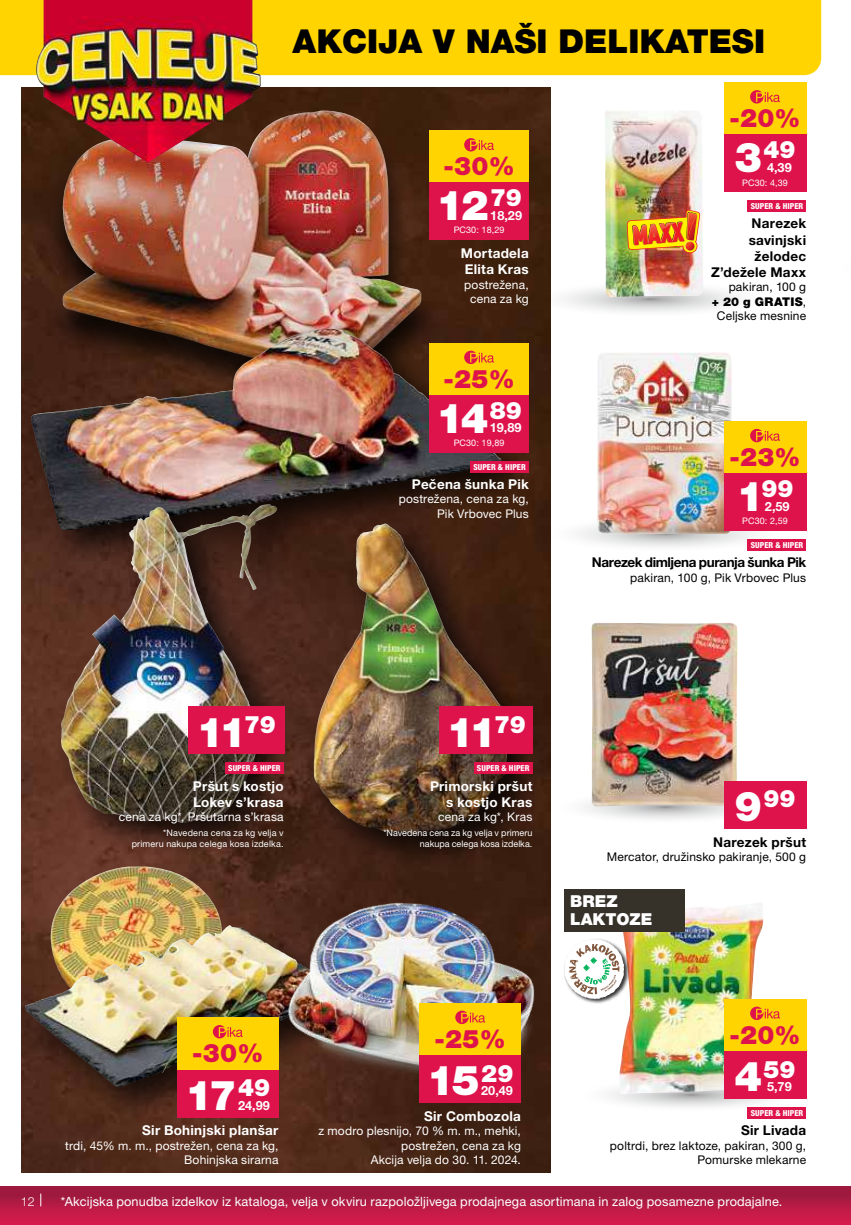
<style>
.page{position:relative;width:851px;height:1225px;background:#fff}
.page>*{position:absolute;margin:0;border:0;box-sizing:border-box;transform-origin:0 0}
.t1{font:900 41.25px "Helvetica Neue LT Pro";letter-spacing:-.08em;color:#fff}
.t2{font:900 33px "Helvetica Neue LT Pro";color:#000}
.t3{font:900 25.5px "Helvetica Neue LT Pro";letter-spacing:.01em;color:#df134c}
.t4{font:900 24px "Helvetica Neue LT Pro";letter-spacing:-.005em;color:#fff}
.t5{font:900 16.5px/18px "Helvetica Neue LT Pro";color:#fff}
.t6{font:700 13.5px/16.2px "Helvetica Neue LT Pro";letter-spacing:.02em;color:#fff}
.t7{font:700 13.5px/16.2px "Helvetica Neue LT Pro";letter-spacing:.015em;color:#000;text-align:right}
.t8{font:700 13.5px "Helvetica Neue LT Pro";letter-spacing:-.03em;color:#000}
.t9{font:12.75px "Helvetica Neue LT Pro";letter-spacing:.01em;color:#fff}
.t10{font:700 12.75px "Helvetica Neue LT Pro";color:#fff}
.t11{font:300 12.45px "Helvetica Neue LT Pro";color:#fff}
.t12{font:12px/14.4px "Helvetica Neue LT Pro";letter-spacing:.015em;color:#fff;text-align:right}
.t13{font:12px/14.4px "Helvetica Neue LT Pro";letter-spacing:.015em;color:#000;text-align:right}
.t14{font:9px/10.8px "Helvetica Neue LT Pro";letter-spacing:.01em;color:#fff;text-align:right}
.t15{font:800 condensed 8.25px "Helvetica Neue LT Pro";color:#fff}
.s1{font-size:41.25px}
.s2{font-weight:900}
</style>
<div class="page">
<svg style="left:550px;top:516px;width:230px;height:35px"></svg>
<svg style="left:550px;top:281px;width:187px;height:35px"></svg>
<img style="left:21px;top:87px;width:529px;height:1085px">
<div style="left:0;top:0;width:821px;height:75px;background:#ffd400"></div>
<img style="left:597px;top:352px;width:134px;height:182px">
<div style="left:47px;top:114px;width:395px;height:303px;background:#000;opacity:.75"></div>
<img style="left:61px;top:111px;width:360px;height:209px">
<div style="left:429px;top:130px;width:99px;height:53px;background:#ffd400"></div>
<svg style="left:464px;top:138px;width:30px;height:13px"></svg>
<div style="left:429px;top:183px;width:99px;height:57px;background:#df134c"></div>
<img style="left:50px;top:866px;width:172px;height:52px">
<svg style="left:610px;top:1090px;width:158px;height:17px"></svg>
<img style="left:618px;top:902px;width:145px;height:191px">
<div style="left:747px;top:1107px;width:59px;height:12px;background:#df134c"></div>
<div style="left:723px;top:999px;width:83px;height:52px;background:#ffd400"></div>
<svg style="left:750px;top:1006px;width:29px;height:14px"></svg>
<div style="left:723px;top:1051px;width:83px;height:48px;background:#df134c"></div>
<div style="left:564px;top:889px;width:120px;height:42px;background:#363129"></div>
<svg style="left:585px;top:803px;width:138px;height:16px"></svg>
<img style="left:591px;top:623px;width:146px;height:183px">
<div style="left:723px;top:781px;width:83px;height:48px;background:#df134c"></div>
<img style="left:604px;top:111px;width:99px;height:186px">
<div style="left:747px;top:200px;width:59px;height:12px;background:#df134c"></div>
<div style="left:723px;top:82px;width:83px;height:53px;background:#ffd400"></div>
<svg style="left:750px;top:90px;width:29px;height:14px"></svg>
<div style="left:723px;top:135px;width:83px;height:57px;background:#df134c"></div>
<div style="left:747px;top:539px;width:59px;height:12px;background:#df134c"></div>
<div style="left:723px;top:421px;width:83px;height:52px;background:#ffd400"></div>
<svg style="left:750px;top:429px;width:29px;height:13px"></svg>
<div style="left:723px;top:473px;width:83px;height:57px;background:#df134c"></div>
<img style="left:36px;top:0;width:224px;height:163px">
<div style="left:24px;top:320px;width:514px;height:248px;background:#000;opacity:.75"></div>
<img style="left:31px;top:329px;width:470px;height:201px">
<div style="left:470px;top:461px;width:58px;height:12px;background:#df134c"></div>
<div style="left:429px;top:343px;width:99px;height:52px;background:#ffd400"></div>
<svg style="left:464px;top:351px;width:30px;height:13px"></svg>
<div style="left:429px;top:395px;width:99px;height:57px;background:#df134c"></div>
<div style="left:305px;top:516px;width:241px;height:357px;background:#000;opacity:.75"></div>
<img style="left:314px;top:524px;width:80px;height:308px">
<div style="left:53px;top:497px;width:260px;height:363px;background:#000;opacity:.75"></div>
<img style="left:61px;top:505px;width:201px;height:315px">
<div style="left:225px;top:762px;width:58px;height:12px;background:#df134c"></div>
<div style="left:188px;top:706px;width:96px;height:48px;background:#df134c"></div>
<div style="left:474px;top:762px;width:58px;height:12px;background:#df134c"></div>
<div style="left:439px;top:706px;width:94px;height:48px;background:#df134c"></div>
<div style="left:18px;top:918px;width:362px;height:206px;background:#000;opacity:.75"></div>
<img style="left:179px;top:925px;width:50px;height:20px">
<img style="left:266px;top:889px;width:285px;height:210px">
<div style="left:419px;top:1003px;width:102px;height:52px;background:#ffd400"></div>
<svg style="left:455px;top:1010px;width:30px;height:14px"></svg>
<div style="left:419px;top:1055px;width:102px;height:48px;background:#df134c"></div>
<div style="left:177px;top:1017px;width:101px;height:52px;background:#ffd400"></div>
<svg style="left:213px;top:1025px;width:29px;height:13px"></svg>
<div style="left:177px;top:1069px;width:101px;height:48px;background:#df134c"></div>
<div style="left:563px;top:938px;width:66px;height:66px;background:#000;opacity:.8"></div>
<svg style="left:564px;top:939px;width:60px;height:60px"></svg>
<img style="left:626px;top:210px;width:74px;height:43px">
<div style="left:0;top:1186px;width:850px;height:39px;background:linear-gradient(to bottom,#93193c,#da1c4d)"></div>
<svg style="left:40px;top:1193px;width:1px;height:13px"></svg>
<h2 class="t2" style="left:292px;top:22px;width:474px">AKCIJA V NAŠI DELIKATESI</h2>
<h3 class="t3" style="left:443px;top:151px;width:73px">-30%</h3>
<h1 class="t1" style="left:436px;top:181px;width:87px">12<sup>79</sup></h1>
<p class="t14" style="left:453px;top:225px;width:52px">PC30: 18,29</p>
<p class="t10" style="left:490px;top:207px;width:33px">18,29</p>
<p class="t6" style="left:461px;top:245px;width:69px">Mortadela<br>Elita Kras</p>
<p class="t12" style="left:464px;top:277px;width:66px;text-align:center">postrežena, cena za kg</p>
<h3 class="t3" style="left:443px;top:363px;width:73px">-25%</h3>
<h1 class="t1" style="left:436px;top:393px;width:87px">14<sup>89</sup></h1>
<p class="t14" style="left:453px;top:437px;width:52px">PC30: 19,89</p>
<p class="t10" style="left:489px;top:420px;width:33px">19,89</p>
<p class="t15" style="left:473px;top:462px;width:54px">SUPER &amp; HIPER</p>
<p class="t6" style="left:412px;top:476px;width:118px">Pečena šunka Pik</p>
<p class="t12" style="left:399px;top:492px;width:131px">postrežena, cena za kg,<br>Pik Vrbovec Plus</p>
<h3 class="t3" style="left:729px;top:103px;width:73px">-20%</h3>
<h3 class="t4" style="left:734px;top:135px;width:63px"><span class="s1">3</span>49</h3>
<p class="t14" style="left:742px;top:177px;width:47px">PC30: 4,39</p>
<p class="t10" style="left:766px;top:159px;width:26px">4,39</p>
<p class="t15" style="left:750px;top:201px;width:54px">SUPER &amp; HIPER</p>
<p class="t7" style="left:711px;top:215px;width:96px">Narezek savinjski želodec<br>Z’dežele Maxx</p>
<p class="t13" style="left:711px;top:280px;width:96px">pakiran, 100 g<br><span class="s2">+ 20 g GRATIS</span>,<br>Celjske mesnine</p>
<h3 class="t3" style="left:729px;top:441px;width:73px">-23%</h3>
<h3 class="t4" style="left:736px;top:474px;width:58px"><span class="s1">1</span>99</h3>
<p class="t14" style="left:742px;top:515px;width:47px">PC30: 2,59</p>
<p class="t10" style="left:764px;top:498px;width:26px">2,59</p>
<p class="t15" style="left:750px;top:540px;width:54px">SUPER &amp; HIPER</p>
<p class="t8" style="left:592px;top:554px;width:216px">Narezek dimljena puranja šunka Pik</p>
<p class="t13" style="left:630px;top:570px;width:177px">pakiran, 100 g, Pik Vrbovec Plus</p>
<h1 class="t1" style="left:196px;top:707px;width:81px">11<sup>79</sup></h1>
<p class="t15" style="left:228px;top:763px;width:54px">SUPER &amp; HIPER</p>
<p class="t6" style="left:193px;top:777px;width:92px">Pršut s kostjo<br>Lokev s’krasa</p>
<p class="t12" style="left:119px;top:809px;width:166px">cena za kg*, Pršutarna s’krasa</p>
<p class="t14" style="left:132px;top:827px;width:153px">*Navedena cena za kg velja v primeru nakupa celega kosa izdelka.</p>
<h1 class="t1" style="left:446px;top:707px;width:81px">11<sup>79</sup></h1>
<p class="t15" style="left:477px;top:763px;width:54px">SUPER &amp; HIPER</p>
<p class="t6" style="left:430px;top:777px;width:104px;text-align:right">Primorski pršut s kostjo Kras</p>
<p class="t12" style="left:438px;top:809px;width:96px">cena za kg*, Kras</p>
<p class="t14" style="left:383px;top:827px;width:150px">*Navedena cena za kg velja v primeru nakupa celega kosa izdelka.</p>
<h3 class="t4" style="left:734px;top:784px;width:63px"><span class="s1">9</span>99</h3>
<p class="t7" style="left:713px;top:833px;width:95px">Narezek pršut</p>
<p class="t13" style="left:606px;top:849px;width:201px">Mercator, družinsko pakiranje, 500 g</p>
<h3 class="t5" style="left:570px;top:892px;width:84px">BREZ<br>LAKTOZE</h3>
<h3 class="t3" style="left:192px;top:1037px;width:73px">-30%</h3>
<h1 class="t1" style="left:185px;top:1070px;width:87px">17<sup>49</sup></h1>
<p class="t10" style="left:238px;top:1097px;width:33px">24,99</p>
<p class="t6" style="left:142px;top:1122px;width:138px">Sir Bohinjski planšar</p>
<p class="t12" style="left:65px;top:1138px;width:215px">trdi, 45% m. m., postrežen, cena za kg,<br>Bohinjska sirarna</p>
<h3 class="t3" style="left:434px;top:1023px;width:73px">-25%</h3>
<h1 class="t1" style="left:426px;top:1056px;width:88px">15<sup>29</sup></h1>
<p class="t10" style="left:481px;top:1082px;width:33px">20,49</p>
<p class="t6" style="left:424px;top:1107px;width:98px">Sir Combozola</p>
<p class="t12" style="left:318px;top:1123px;width:204px">z modro plesnijo, 70 % m. m., mehki, postrežen, cena za kg<br>Akcija velja do 30. 11. 2024.</p>
<h3 class="t3" style="left:729px;top:1019px;width:73px">-20%</h3>
<h3 class="t4" style="left:734px;top:1054px;width:63px"><span class="s1">4</span>59</h3>
<p class="t10" style="left:766px;top:1078px;width:26px">5,79</p>
<p class="t15" style="left:750px;top:1108px;width:54px">SUPER &amp; HIPER</p>
<p class="t7" style="left:741px;top:1122px;width:67px">Sir Livada</p>
<p class="t13" style="left:610px;top:1138px;width:198px">poltrdi, brez laktoze, pakiran, 300 g,<br>Pomurske mlekarne</p>
<p class="t11" style="left:21px;top:1194px;width:15px">12</p>
<p class="t9" style="left:61px;top:1193px;width:723px">*Akcijska ponudba izdelkov iz kataloga, velja v okviru razpoložljivega prodajnega asortimana in zalog posamezne prodajalne.</p>
</div>
